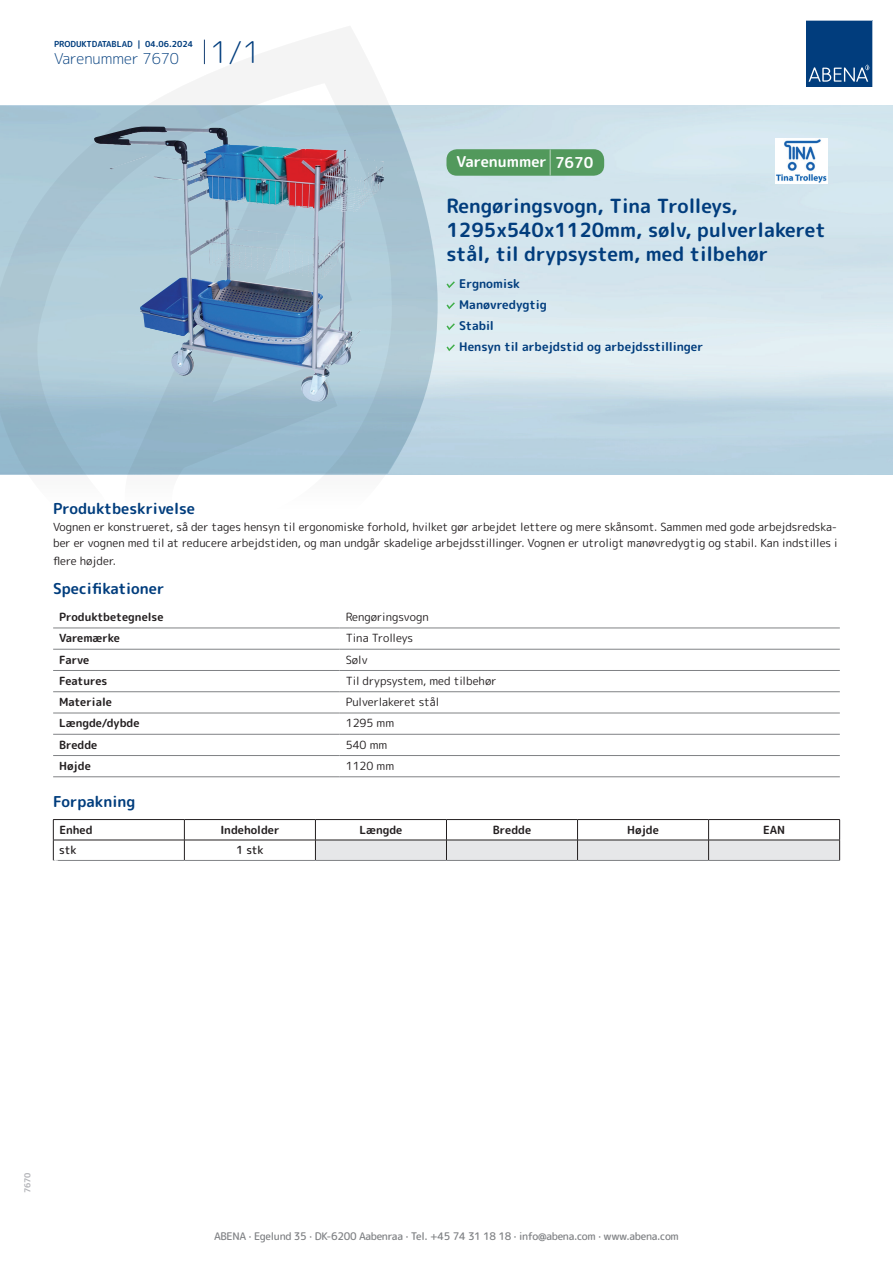
<style>
.page{position:relative;width:893px;height:1263px;background:#fff}
.page>*{position:absolute;margin:0;border:0;box-sizing:border-box;transform-origin:0 0}
.t1{font:700 19.5px/24px "Rounded Mplus 1 c";color:#013d7d}
.t2{font:700 15px "Rounded Mplus 1 c";color:#013d7d}
.t3{font:300 15px "Rounded Mplus 1 c";color:#013d7d}
.t4{font:700 15px "Rounded Mplus 1 c";color:#fff}
.t5{font:700 12px/21px "Rounded Mplus 1 c";color:#013d7d}
.t6{font:11.25px/16.5px "Rounded Mplus 1 c";color:#231f20}
.t7{font:700 11.25px "Rounded Mplus 1 c";color:#231f20}
.t8{font:500 11.25px "Rounded Mplus 1 c";letter-spacing:-.01em;color:#231f20}
.t9{font:500 10.5px "Rounded Mplus 1 c";letter-spacing:-.03em;color:#808285}
.t10{font:700 10.5px "Rounded Mplus 1 c";color:#fff}
.t11{font:700 8.25px "Rounded Mplus 1 c";color:#013d7d}
.t12{font:700 8.25px "Rounded Mplus 1 c";color:#b2b3b7}
.s1{font-size:30px}
.s2{font-size:25.5px}
</style>
<div class="page">
<svg style="left:0;top:26px;width:439px;height:449px"></svg>
<svg style="left:0;top:106px;width:438px;height:368px;background:#a3c1d1"></svg>
<svg style="left:204px;top:40px;width:1px;height:24px"></svg>
<svg style="left:806px;top:20px;width:67px;height:67px;background:#144b86"></svg>
<img style="left:91px;top:129px;width:295px;height:273px">
<hr style="left:53px;top:628px;width:287px;height:1px;background:#808285">
<hr style="left:340px;top:628px;width:500px;height:1px;background:#808285">
<hr style="left:53px;top:649px;width:287px;height:1px;background:#808285">
<hr style="left:340px;top:649px;width:500px;height:1px;background:#808285">
<hr style="left:53px;top:670px;width:287px;height:1px;background:#808285">
<hr style="left:340px;top:670px;width:500px;height:1px;background:#808285">
<hr style="left:53px;top:691px;width:287px;height:1px;background:#808285">
<hr style="left:340px;top:691px;width:500px;height:1px;background:#808285">
<hr style="left:53px;top:713px;width:287px;height:1px;background:#808285">
<hr style="left:340px;top:713px;width:500px;height:1px;background:#808285">
<hr style="left:53px;top:734px;width:287px;height:1px;background:#808285">
<hr style="left:340px;top:734px;width:500px;height:1px;background:#808285">
<hr style="left:53px;top:755px;width:287px;height:1px;background:#808285">
<hr style="left:340px;top:755px;width:500px;height:1px;background:#808285">
<hr style="left:53px;top:776px;width:287px;height:1px;background:#808285">
<hr style="left:340px;top:776px;width:500px;height:1px;background:#808285">
<hr style="left:53px;top:819px;width:131px;height:1px;background:#231f20">
<hr style="left:184px;top:819px;width:131px;height:1px;background:#231f20">
<hr style="left:315px;top:819px;width:131px;height:1px;background:#231f20">
<hr style="left:446px;top:819px;width:131px;height:1px;background:#231f20">
<hr style="left:577px;top:819px;width:132px;height:1px;background:#231f20">
<hr style="left:709px;top:819px;width:131px;height:1px;background:#231f20">
<hr style="left:53px;top:840px;width:131px;height:1px;background:#231f20">
<svg style="left:53px;top:820px;width:1px;height:40px"></svg>
<hr style="left:184px;top:840px;width:131px;height:1px;background:#231f20">
<svg style="left:184px;top:820px;width:1px;height:40px"></svg>
<svg style="left:315px;top:820px;width:525px;height:40px"></svg>
<hr style="left:53px;top:860px;width:131px;height:1px;background:#808285">
<hr style="left:184px;top:860px;width:131px;height:1px;background:#808285">
<hr style="left:315px;top:860px;width:131px;height:1px;background:#808285">
<hr style="left:446px;top:860px;width:131px;height:1px;background:#808285">
<hr style="left:577px;top:860px;width:132px;height:1px;background:#808285">
<hr style="left:709px;top:860px;width:131px;height:1px;background:#808285">
<svg style="left:446px;top:281px;width:9px;height:7px"></svg>
<svg style="left:446px;top:302px;width:9px;height:7px"></svg>
<svg style="left:446px;top:323px;width:9px;height:7px"></svg>
<svg style="left:446px;top:344px;width:9px;height:7px"></svg>
<div style="left:446px;top:149px;width:158px;height:27px;background:#52995c;border-radius:10px"></div>
<img style="left:775px;top:138px;width:52px;height:46px">
<p class="t11" style="left:54px;top:38px;width:141px">PRODUKTDATABLAD | 04.06.2024</p>
<h2 class="t3" style="left:54px;top:48px;width:208px">Varenummer 7670 <span class="s1">1/1</span></h2>
<h2 class="t4" style="left:457px;top:151px;width:138px">Varenummer <span class="s2">|</span> 7670</h2>
<h1 class="t1" style="left:446px;top:194px;width:381px">Rengøringsvogn, Tina Trolleys,<br>1295x540x1120mm, sølv, pulverlakeret stål, til drypsystem, med tilbehør</h1>
<p class="t5" style="left:459px;top:273px;width:246px">Ergnomisk<br>Manøvredygtig<br>Stabil<br>Hensyn til arbejdstid og arbejdsstillinger</p>
<h2 class="t2" style="left:53px;top:498px;width:143px">Produktbeskrivelse</h2>
<p class="t6" style="left:53px;top:518px;width:786px">Vognen er konstrueret, så der tages hensyn til ergonomiske forhold, hvilket gør arbejdet lettere og mere skånsomt. Sammen med gode arbejdsredska&shy;ber er vognen med til at reducere arbejdstiden, og man undgår skadelige arbejdsstillinger. Vognen er utroligt manøvredygtig og stabil. Kan indstilles i</p>
<p class="t6" style="left:53px;top:553px;width:64px">flere højder.</p>
<h2 class="t2" style="left:53px;top:578px;width:113px">Specifikationer</h2>
<p class="t7" style="left:59px;top:609px;width:106px">Produktbetegnelse</p>
<p class="t6" style="left:346px;top:609px;width:85px">Rengøringsvogn</p>
<p class="t7" style="left:59px;top:630px;width:62px">Varemærke</p>
<p class="t6" style="left:346px;top:630px;width:69px">Tina Trolleys</p>
<p class="t7" style="left:59px;top:651px;width:32px">Farve</p>
<p class="t6" style="left:346px;top:651px;width:23px">Sølv</p>
<p class="t7" style="left:59px;top:673px;width:50px">Features</p>
<p class="t6" style="left:346px;top:672px;width:152px">Til drypsystem, med tilbehør</p>
<p class="t7" style="left:59px;top:694px;width:54px">Materiale</p>
<p class="t6" style="left:346px;top:694px;width:95px">Pulverlakeret stål</p>
<p class="t7" style="left:59px;top:715px;width:82px">Længde/dybde</p>
<p class="t6" style="left:346px;top:715px;width:50px">1295 mm</p>
<p class="t7" style="left:59px;top:737px;width:40px">Bredde</p>
<p class="t6" style="left:346px;top:736px;width:43px">540 mm</p>
<p class="t7" style="left:59px;top:758px;width:33px">Højde</p>
<p class="t6" style="left:346px;top:758px;width:50px">1120 mm</p>
<h2 class="t2" style="left:53px;top:791px;width:84px">Forpakning</h2>
<p class="t7" style="left:59px;top:822px;width:35px">Enhed</p>
<p class="t7" style="left:220px;top:822px;width:61px">Indeholder</p>
<p class="t7" style="left:359px;top:822px;width:44px">Længde</p>
<p class="t7" style="left:493px;top:822px;width:40px">Bredde</p>
<p class="t7" style="left:627px;top:822px;width:33px">Højde</p>
<p class="t7" style="left:763px;top:822px;width:24px">EAN</p>
<p class="t8" style="left:59px;top:842px;width:19px">stk</p>
<p class="t8" style="left:236px;top:842px;width:29px">1 stk</p>
<p class="t10" style="left:53px;top:856px;width:7px">*</p>
<p class="t12" style="left:22px;top:1193px;width:23px;rotate:-90deg">7670</p>
<p class="t9" style="left:214px;top:1229px;width:466px">ABENA · Egelund 35 · DK-6200 Aabenraa · Tel. +45 74 31 18 18 · info@abena.com · www.abena.com</p>
</div>
